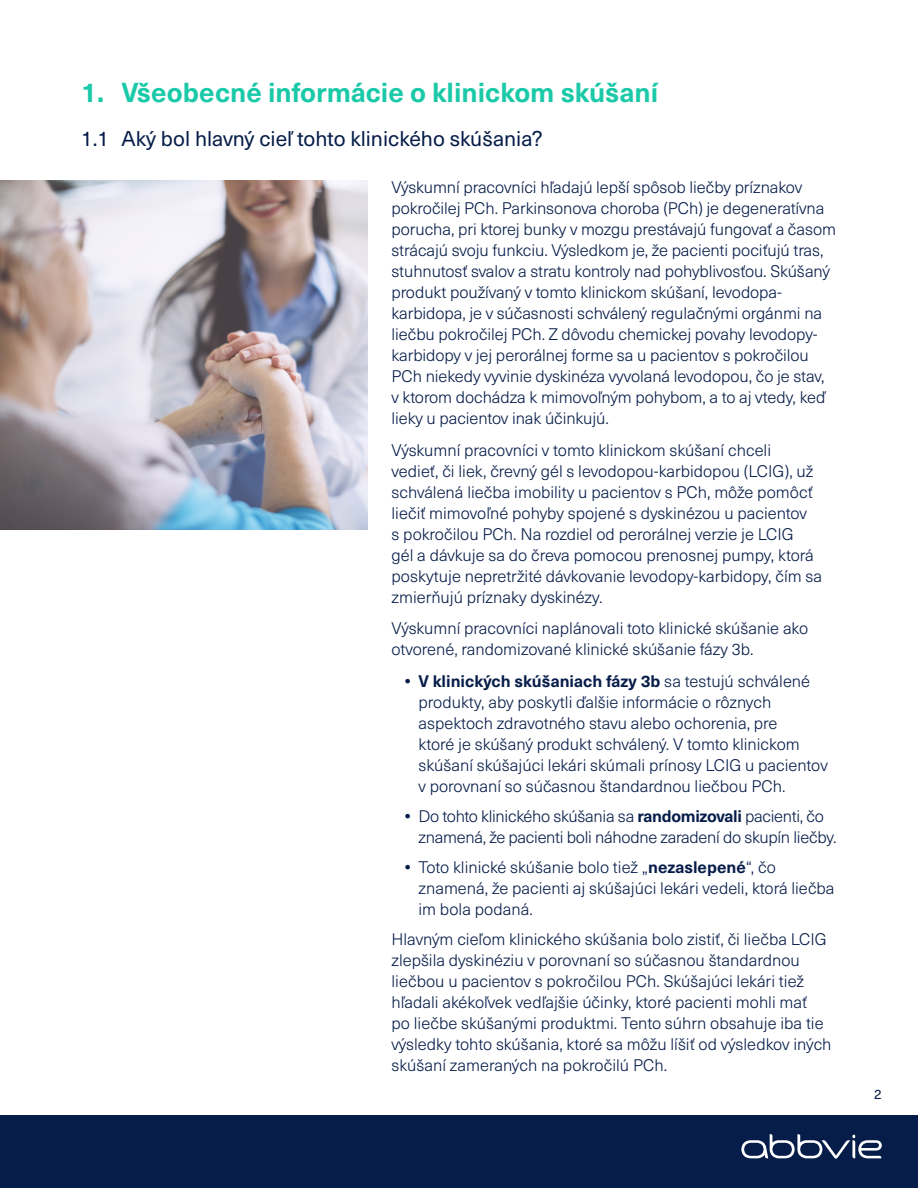
<style>
.page{position:relative;width:918px;height:1188px;background:#fff}
.page>*{position:absolute;margin:0;border:0;box-sizing:border-box;transform-origin:0 0}
.t1{font:700 27px "Neue Haas Unica Pro";color:#1ac9a8}
.t2{font:21px "Neue Haas Unica Pro";color:#071d49}
.t3{font:300 16.5px/21px "Neue Haas Unica Pro";color:#071d49}
.t4{font:300 16.5px/21px "Neue Haas Unica Pro";letter-spacing:-.02em;color:#071d49}
.t5{font:13.5px "Neue Haas Unica Pro";color:#071d49}
.s1{font-weight:700}
</style>
<div class="page">
<img style="left:0;top:180px;width:368px;height:349px">
<div style="left:0;top:1115px;width:918px;height:73px;background:#071d49"></div>
<svg style="left:741px;top:1134px;width:141px;height:25px"></svg>
<h1 class="t1" style="left:81px;top:76px;width:579px">1. Všeobecné informácie o klinickom skúšaní</h1>
<p class="t2" style="left:81px;top:126px;width:463px">1.1 Aký bol hlavný cieľ tohto klinického skúšania?</p>
<p class="t3" style="left:392px;top:177px;width:446px">Výskumní pracovníci hľadajú lepší spôsob liečby príznakov pokročilej PCh. Parkinsonova choroba (PCh) je degeneratívna porucha, pri ktorej bunky v mozgu prestávajú fungovať a časom strácajú svoju funkciu. Výsledkom je, že pacienti pociťujú tras, stuhnutosť svalov a stratu kontroly nad pohyblivosťou. Skúšaný produkt používaný v tomto klinickom skúšaní, levodopa&shy;karbidopa, je v súčasnosti schválený regulačnými orgánmi na liečbu pokročilej PCh. Z dôvodu chemickej povahy levodopy&shy;karbidopy v jej perorálnej forme sa u pacientov s pokročilou PCh niekedy vyvinie dyskinéza vyvolaná levodopou, čo je stav, v ktorom dochádza k mimovoľným pohybom, a to aj vtedy, keď lieky u pacientov inak účinkujú.</p>
<p class="t3" style="left:392px;top:439px;width:432px">Výskumní pracovníci v tomto klinickom skúšaní chceli vedieť, či liek, črevný gél s levodopou-karbidopou (LCIG), už schválená liečba imobility u pacientov s PCh, môže pomôcť liečiť mimovoľné pohyby spojené s dyskinézou u pacientov<br>s pokročilou PCh. Na rozdiel od perorálnej verzie je LCIG<br>gél a dávkuje sa do čreva pomocou prenosnej pumpy, ktorá poskytuje nepretržité dávkovanie levodopy-karbidopy, čím sa zmierňujú príznaky dyskinézy.</p>
<p class="t3" style="left:392px;top:618px;width:418px">Výskumní pracovníci naplánovali toto klinické skúšanie ako otvorené, randomizované klinické skúšanie fázy 3b.</p>
<p class="t3" style="left:418px;top:671px;width:411px;text-indent:-13px"><span class="s1">• V klinických skúšaniach fázy 3b</span> sa testujú schválené produkty, aby poskytli ďalšie informácie o rôznych aspektoch zdravotného stavu alebo ochorenia, pre<br>ktoré je skúšaný produkt schválený. V tomto klinickom skúšaní skúšajúci lekári skúmali prínosy LCIG u pacientov v porovnaní so súčasnou štandardnou liečbou PCh.</p>
<p class="t4" style="left:418px;top:806px;width:419px;text-indent:-13px"><span class="s1">•</span> Do tohto klinického skúšania sa <span class="s1">randomizovali</span> pacienti, čo znamená, že pacienti boli náhodne zaradení do skupín liečby.</p>
<p class="t3" style="left:418px;top:857px;width:418px;text-indent:-13px"><span class="s1">•</span> Toto klinické skúšanie bolo tiež „<span class="s1">nezaslepené</span>“, čo znamená, že pacienti aj skúšajúci lekári vedeli, ktorá liečba im bola podaná.</p>
<p class="t3" style="left:392px;top:929px;width:442px">Hlavným cieľom klinického skúšania bolo zistiť, či liečba LCIG zlepšila dyskinéziu v porovnaní so súčasnou štandardnou liečbou u pacientov s pokročilou PCh. Skúšajúci lekári tiež hľadali akékoľvek vedľajšie účinky, ktoré pacienti mohli mať<br>po liečbe skúšanými produktmi. Tento súhrn obsahuje iba tie výsledky tohto skúšania, ktoré sa môžu líšiť od výsledkov iných skúšaní zameraných na pokročilú PCh.</p>
<p class="t5" style="left:874px;top:1086px;width:9px">2</p>
</div>
